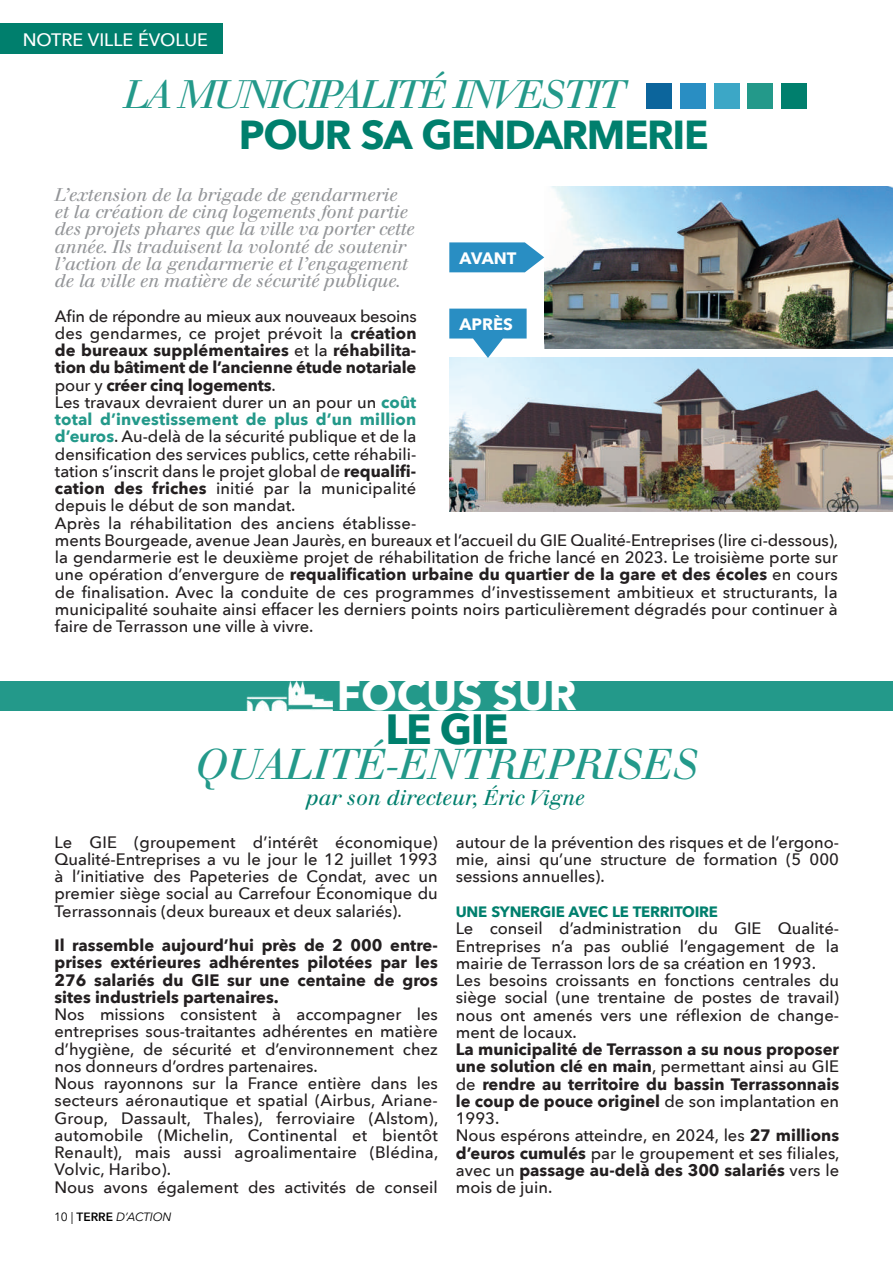
<style>
.page{position:relative;width:893px;height:1263px;background:#fff}
.page>*{position:absolute;margin:0;border:0;box-sizing:border-box;transform-origin:0 0}
.t1{font:700 42.3px "Avenir Next";color:#fff}
.t2{font:42.15px "Justus Italic Oldstyle";color:#23998a}
.t3{font:700 42.15px "Avenir Next";color:#007f6d}
.t4{font:700 40.35px "Avenir Next";letter-spacing:-.035em;color:#007f6d}
.t5{font:38.85px "Justus Italic Oldstyle";letter-spacing:-.055em;color:#23998a}
.t6{font:21px "Justus Italic Oldstyle";color:#007f6d}
.t7{font:18px/17.2px "Justus Italic Oldstyle";letter-spacing:-.005em;color:#939598}
.t8{font:500 18px "Avenir Next";color:#fff}
.t9{font:500 16.5px/17.2px "Avenir Next";color:#231f20}
.t10{font:700 16.5px/17.2px "Avenir Next";color:#231f20;text-align:justify}
.t11{font:700 16.5px "Avenir Next";color:#fff}
.t12{font:700 15px "Avenir Next";letter-spacing:-.015em;color:#007f6d}
.t13{font:italic 12px "Avenir Next";letter-spacing:-.02em;color:#000}
.s1{font-weight:700}
.s2{font-weight:700;color:#23998a}
.s3{font-weight:500}
.s4{font-style:normal}
.s5{font-weight:600;font-style:normal}
</style>
<div class="page">
<div style="left:0;top:23px;width:223px;height:31px;background:#007f6d"></div>
<img style="left:544px;top:186px;width:349px;height:162px">
<img style="left:449px;top:358px;width:444px;height:154px">
<svg style="left:449px;top:242px;width:95px;height:30px;background:#419ac9"></svg>
<svg style="left:449px;top:309px;width:78px;height:49px"></svg>
<div style="left:0;top:681px;width:893px;height:29px;background:#23998a"></div>
<img style="left:241px;top:681px;width:96px;height:30px">
<div style="left:781px;top:84px;width:26px;height:25px;background:#007f6d"></div>
<div style="left:747px;top:84px;width:26px;height:25px;background:#23998a"></div>
<div style="left:714px;top:84px;width:25px;height:25px;background:#3ca7c6"></div>
<div style="left:680px;top:84px;width:26px;height:25px;background:#298ec3"></div>
<div style="left:646px;top:84px;width:26px;height:25px;background:#0c659c"></div>
<p class="t8" style="left:23px;top:28px;width:187px">NOTRE VILLE ÉVOLUE</p>
<h3 class="t5" style="left:124px;top:71px;width:502px">LA MUNICIPALITÉ INVESTIT</h3>
<h3 class="t4" style="left:239px;top:109px;width:471px">POUR SA GENDARMERIE</h3>
<p class="t7" style="left:55px;top:186px;width:361px">L’extension de la brigade de gendarmerie et la création de cinq logements font partie des projets phares que la ville va porter cette année. Ils traduisent la volonté de soutenir l’action de la gendarmerie et l’engagement de la ville en matière de sécurité publique.</p>
<p class="t9" style="left:55px;top:308px;width:785px">Afin de répondre au mieux aux nouveaux besoins<br>des gendarmes, ce projet prévoit la <span class="s1">création<br>de bureaux supplémentaires</span> et la <span class="s1">réhabilita-<br>tion du bâtiment de l’ancienne étude notariale<br></span>pour y <span class="s1">créer cinq logements</span>.<br>Les travaux devraient durer un an pour un <span class="s2">coût<br>total d’investissement de plus d’un million<br>d’euros</span>. Au-delà de la sécurité publique et de la<br>densification des services publics, cette réhabili-<br>tation s’inscrit dans le projet global de <span class="s1">requalifi-<br>cation des friches</span> initié par la municipalité<br>depuis le début de son mandat.<br>Après la réhabilitation des anciens établisse-<br>ments Bourgeade, avenue Jean Jaurès, en bureaux et l’accueil du GIE Qualité-Entreprises (lire ci-dessous), la gendarmerie est le deuxième projet de réhabilitation de friche lancé en 2023. Le troisième porte sur une opération d’envergure de <span class="s1">requalification urbaine du quartier de la gare et des écoles</span> en cours de finalisation. Avec la conduite de ces programmes d’investissement ambitieux et structurants, la municipalité souhaite ainsi effacer les derniers points noirs particulièrement dégradés pour continuer à faire de Terrasson une ville à vivre.</p>
<p class="t11" style="left:459px;top:248px;width:58px">AVANT</p>
<p class="t11" style="left:459px;top:314px;width:55px">APRÈS</p>
<h1 class="t1" style="left:337px;top:668px;width:241px">FOCUS SUR</h1>
<h2 class="t3" style="left:385px;top:702px;width:125px">LE GIE</h2>
<h2 class="t2" style="left:195px;top:739px;width:505px">QUALITÉ-ENTREPRISES</h2>
<p class="t6" style="left:306px;top:785px;width:280px">par son directeur, Éric Vigne</p>
<p class="t9" style="left:55px;top:834px;width:385px;text-align:justify">Le GIE (groupement d’intérêt économique)<br>Qualité-Entreprises a vu le jour le 12 juillet 1993 à l’initiative des Papeteries de Condat, avec un premier siège social au Carrefour Économique du Terrassonnais (deux bureaux et deux salariés).</p>
<p class="t10" style="left:55px;top:937px;width:385px">Il rassemble aujourd’hui près de 2 000 entre&shy;prises extérieures adhérentes pilotées par les 276 salariés du GIE sur une centaine de gros sites industriels partenaires.</p>
<p class="t9" style="left:55px;top:1006px;width:385px">Nos missions consistent à accompagner les entreprises sous-traitantes adhérentes en matière d’hygiène, de sécurité et d’environnement chez nos donneurs d’ordres partenaires.<br>Nous rayonnons sur la France entière dans les secteurs aéronautique et spatial (Airbus, Ariane-Group, Dassault, Thales), ferroviaire (Alstom), automobile (Michelin, Continental et bientôt Renault), mais aussi agroalimentaire (Blédina, Volvic, Haribo).<br>Nous avons également des activités de conseil</p>
<p class="t9" style="left:456px;top:834px;width:385px;text-align:justify">autour de la prévention des risques et de l’ergono&shy;mie, ainsi qu’une structure de formation (5 000 sessions annuelles).</p>
<p class="t12" style="left:456px;top:902px;width:264px">UNE SYNERGIE AVEC LE TERRITOIRE</p>
<p class="t9" style="left:456px;top:920px;width:385px">Le conseil d’administration du GIE Qualité-Entreprises n’a pas oublié l’engagement de la mairie de Terrasson lors de sa création en 1993.<br>Les besoins croissants en fonctions centrales du siège social (une trentaine de postes de travail) nous ont amenés vers une réflexion de change&shy;ment de locaux.</p>
<p class="t10" style="left:456px;top:1041px;width:385px;text-align:left">La municipalité de Terrasson a su nous proposer une solution clé en main<span class="s3">, permettant ainsi au GIE de</span> rendre au territoire du bassin Terrassonnais le coup de pouce originel <span class="s3">de son implantation en 1993.<br>Nous espérons atteindre, en 2024, les</span> 27 millions d’euros cumulés <span class="s3">par le groupement et ses filiales, avec un</span> passage au-delà des 300 salariés <span class="s3">vers le mois de juin.</span></p>
<p class="t13" style="left:54px;top:1209px;width:119px"><span class="s4">10 |</span> <span class="s5">TERRE</span> D’ACTION</p>
</div>
